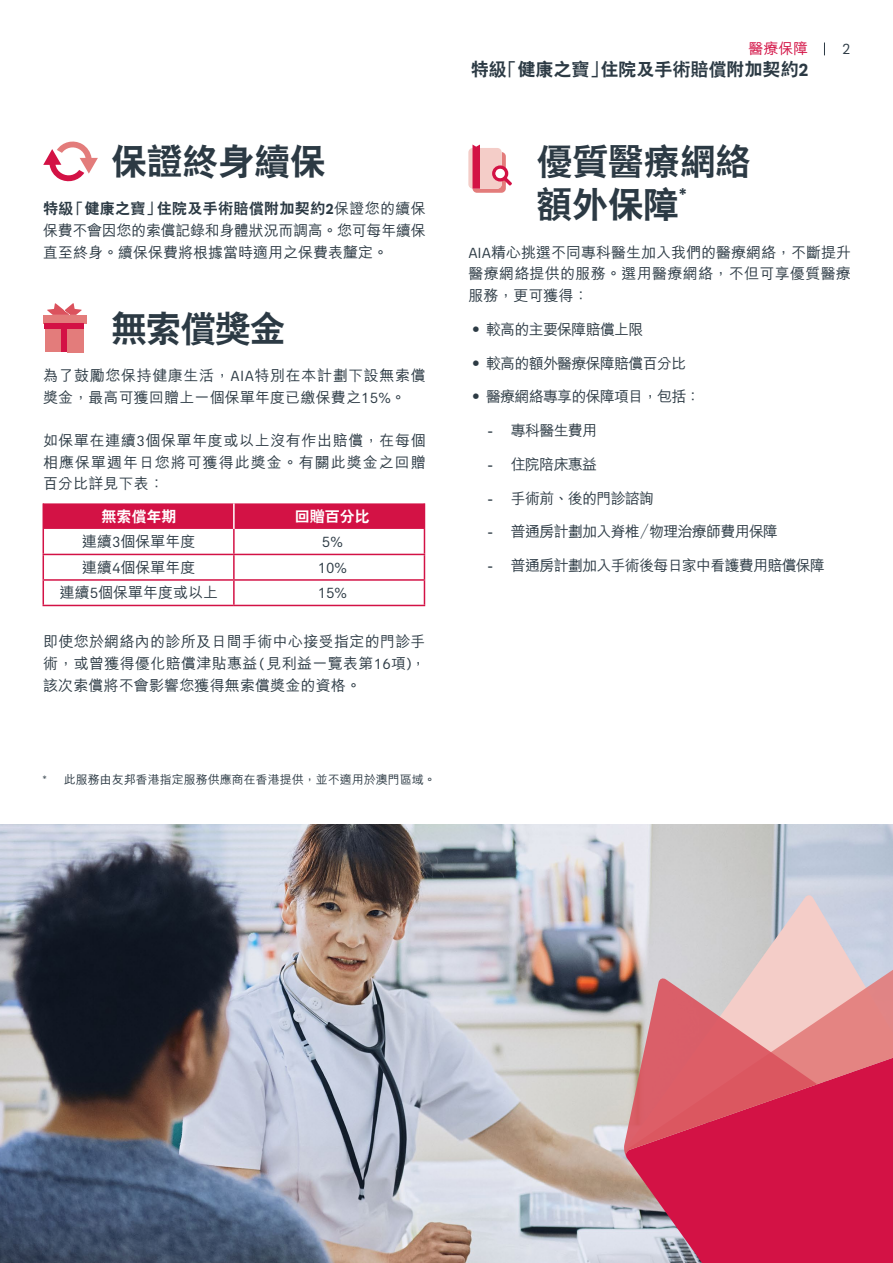
<style>
.page{position:relative;width:893px;height:1263px;background:#fff}
.page>*{position:absolute;margin:0;border:0;box-sizing:border-box;transform-origin:0 0}
.t1{font:800 36px/43.5px "C Hei 2 HK";letter-spacing:-.005em;color:#2c3a44}
.t2{font:800 18px "C Hei 2 HK";color:#2c3a44}
.t3{font:500 15px/21.8px "M Hei HK";color:#2c3a44;text-align:justify}
.t4{font:500 15px "M Hei HK";letter-spacing:-.05em;color:#2c3a44}
.t5{font:500 15px/21.8px "M Hei HK";letter-spacing:.04em;color:#2c3a44}
.t6{font:500 15px/21.8px "M Hei HK";letter-spacing:-.02em;color:#2c3a44}
.t7{font:800 15px "C Hei 2 HK";letter-spacing:.02em;color:#2c3a44}
.t8{font:800 15px "C Hei 2 HK";color:#fff}
.t9{font:15px "AIA Everest";color:#2c3a44}
.t10{font:500 15px "M Hei HK";color:#d31245}
.t11{font:500 12px "M Hei HK";color:#2c3a44}
.s1{font-family:"AIA Everest";font-weight:700}
.s2{font-family:"M Hei HK";font-weight:500}
.s3{font-family:"AIA Everest";font-weight:400}
</style>
<div class="page">
<img style="left:0;top:825px;width:893px;height:438px">
<svg style="left:625px;top:895px;width:268px;height:83px;background:#d0cdd3"></svg>
<svg style="left:625px;top:1157px;width:268px;height:106px;background:#ce2a56"></svg>
<svg style="left:626px;top:941px;width:267px;height:216px;background:#db8694"></svg>
<svg style="left:624px;top:978px;width:193px;height:180px;background:#d96a79"></svg>
<svg style="left:824px;top:43px;width:1px;height:12px"></svg>
<svg style="left:43px;top:141px;width:55px;height:41px"></svg>
<hr style="left:43px;top:605px;width:191px;height:1px;background:#d31245">
<hr style="left:234px;top:605px;width:191px;height:1px;background:#d31245">
<svg style="left:43px;top:503px;width:382px;height:102px"></svg>
<hr style="left:233px;top:503px;width:2px;height:26px;background:#fff">
<svg style="left:47px;top:303px;width:35px;height:12px"></svg>
<div style="left:43px;top:315px;width:43px;height:8px;background:#e37c7b"></div>
<div style="left:67px;top:328px;width:17px;height:24px;background:#e37c7b"></div>
<div style="left:45px;top:329px;width:17px;height:23px;background:#e37c7b"></div>
<div style="left:62px;top:323px;width:5px;height:29px;background:#d31245"></div>
<div style="left:45px;top:323px;width:39px;height:6px;background:#d31245"></div>
<div style="left:472px;top:152px;width:34px;height:41px;background:#e37c7b;border-radius:4px"></div>
<div style="left:468px;top:148px;width:34px;height:41px;background:#f4cdc8;border-radius:4px"></div>
<svg style="left:492px;top:165px;width:20px;height:21px"></svg>
<div style="left:495px;top:169px;width:10px;height:9px;background:#fff;border-radius:50%"></div>
<svg style="left:472px;top:145px;width:8px;height:44px"></svg>
<h1 class="t1" style="left:111px;top:140px;width:216px">保證終身續保</h1>
<p class="t7" style="left:43px;top:199px;width:384px">特級「健康之寶」住院及手術賠償附加契約<span class="s1">2</span><span class="s2">保證您的續保</span></p>
<p class="t6" style="left:43px;top:218px;width:384px">保費不會因您的索償記錄和身體狀況而調高。您可每年續保直至終身。續保保費將根據當時適用之保費表釐定。</p>
<h1 class="t1" style="left:111px;top:307px;width:176px">無索償獎金</h1>
<p class="t5" style="left:43px;top:364px;width:384px">為了鼓勵您保持健康生活，<span class="s3">AIA</span>特別在本計劃下設無索償獎金，最高可獲回贈上一個保單年度已繳保費之<span class="s3">15%</span>。</p>
<p class="t3" style="left:43px;top:428px;width:384px">如保單在連續<span class="s3">3</span>個保單年度或以上沒有作出賠償，在每個相應保單週年日您將可獲得此獎金。有關此獎金之回贈百分比詳見下表：</p>
<p class="t8" style="left:101px;top:506px;width:76px">無索償年期</p>
<p class="t8" style="left:295px;top:506px;width:76px">回贈百分比</p>
<p class="t3" style="left:82px;top:530px;width:115px">連續<span class="s3">3</span>個保單年度</p>
<p class="t9" style="left:322px;top:534px;width:22px">5%</p>
<p class="t3" style="left:82px;top:555px;width:115px">連續<span class="s3">4</span>個保單年度</p>
<p class="t9" style="left:318px;top:559px;width:31px">10%</p>
<p class="t3" style="left:60px;top:581px;width:160px">連續<span class="s3">5</span>個保單年度或以上</p>
<p class="t9" style="left:318px;top:585px;width:31px">15%</p>
<p class="t3" style="left:43px;top:630px;width:384px">即使您於網絡內的診所及日間手術中心接受指定的門診手術，或曾獲得優化賠償津貼惠益<span class="s3">(</span>見利益一覽表第<span class="s3">16</span>項<span class="s3">)</span>，該次索償將不會影響您獲得無索償獎金的資格。</p>
<p class="t11" style="left:43px;top:771px;width:395px"><span class="s3">*</span> 此服務由友邦香港指定服務供應商在香港提供，並不適用於澳門區域。</p>
<p class="t10" style="left:748px;top:38px;width:61px">醫療保障</p>
<p class="t9" style="left:842px;top:41px;width:10px">2</p>
<p class="t2" style="left:471px;top:58px;width:339px">特級「健康之寶」住院及手術賠償附加契約<span class="s1">2</span></p>
<h1 class="t1" style="left:536px;top:140px;width:216px">優質醫療網絡額外保障<sup>*</sup></h1>
<p class="t3" style="left:468px;top:240px;width:384px"><span class="s3">AIA</span>精心挑選不同專科醫生加入我們的醫療網絡，不斷提升醫療網絡提供的服務。選用醫療網絡，不但可享優質醫療服務，更可獲得：</p>
<p class="t4" style="left:468px;top:318px;width:177px">• 較高的主要保障賠償上限</p>
<p class="t4" style="left:468px;top:352px;width:219px">• 較高的額外醫療保障賠償百分比</p>
<p class="t4" style="left:468px;top:386px;width:234px">• 醫療網絡專享的保障項目，包括：</p>
<p class="t3" style="left:488px;top:419px;width:111px">- 專科醫生費用</p>
<p class="t3" style="left:488px;top:452px;width:111px">- 住院陪床惠益</p>
<p class="t4" style="left:488px;top:487px;width:168px">- 手術前、後的門診諮詢</p>
<p class="t4" style="left:488px;top:521px;width:292px">- 普通房計劃加入脊椎／物理治療師費用保障</p>
<p class="t4" style="left:488px;top:555px;width:339px">- 普通房計劃加入手術後每日家中看護費用賠償保障</p>
</div>
